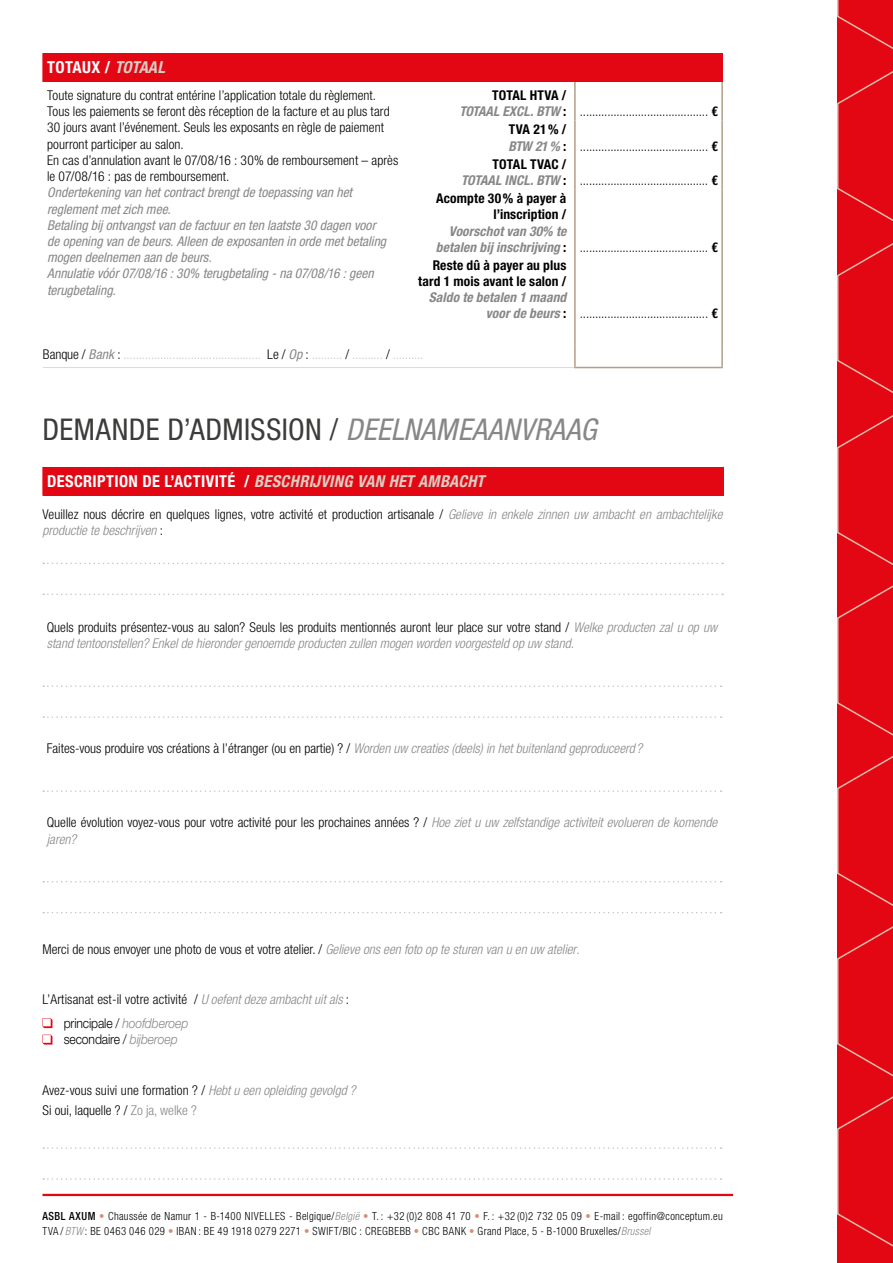
<style>
.page{position:relative;width:893px;height:1263px;background:#fff}
.page>*{position:absolute;margin:0;border:0;box-sizing:border-box;transform-origin:0 0}
.t1{font:condensed 30px "Helvetica Neue LT Std";letter-spacing:.015em;color:#3c3c3b}
.t2{font:italic 700 condensed 16.5px "Helvetica Neue LT Std";letter-spacing:.015em;color:#d9cec4}
.t3{font:700 condensed 16.5px "Helvetica Neue LT Std";letter-spacing:.025em;color:#fff}
.t4{font:300 condensed 13.5px/16.2px "Helvetica Neue LT Std";letter-spacing:.005em;color:#000}
.t5{font:italic condensed 13.5px/16.2px "Helvetica Neue LT Std";color:#878787}
.t6{font:italic 300 condensed 13.5px/16.5px "Helvetica Neue LT Std";color:#878787}
.t7{font:300 condensed 13.5px "Helvetica Neue LT Std";letter-spacing:-.005em;color:#c6c6c6}
.t8{font:700 condensed 13.5px/16.2px "Helvetica Neue LT Std";letter-spacing:.01em;color:#000;text-align:right}
.t9{font:300 13.5px "Helvetica Neue LT Std";letter-spacing:-.01em;color:#000;scale:.9 1}
.t10{font:300 condensed 11.25px/15px "Helvetica Neue LT Std";letter-spacing:.035em;color:#000;scale:.95 1}
.s1{font-style:italic;color:#d9cec4}
.s2{font-weight:700}
.s3{font-weight:700;font-style:italic;color:#878787}
.s4{color:#000}
.s5{font-weight:400;font-style:italic;color:#878787}
.s6{font-style:italic;color:#878787}
.s7{font-style:normal;color:#fff}
.s8{font-style:normal;color:#000}
.s9{color:#878787}
.s10{font-stretch:normal}
.s11{font-style:italic;font-stretch:normal;color:#878787}
.s12{font-weight:500}
.s13{color:#da8e75}
</style>
<div class="page">
<hr style="left:43px;top:1194px;width:690px;height:2px;background:#e30613">
<div style="left:43px;top:467px;width:680px;height:29px;background:#e30613"></div>
<svg style="left:723px;top:467px;width:1px;height:29px"></svg>
<svg style="left:43px;top:563px;width:680px;height:1px"></svg>
<svg style="left:43px;top:593px;width:680px;height:2px"></svg>
<svg style="left:43px;top:685px;width:679px;height:2px"></svg>
<svg style="left:43px;top:716px;width:679px;height:2px"></svg>
<svg style="left:43px;top:790px;width:679px;height:2px"></svg>
<svg style="left:43px;top:881px;width:679px;height:1px"></svg>
<svg style="left:43px;top:912px;width:679px;height:1px"></svg>
<svg style="left:43px;top:1018px;width:9px;height:10px"></svg>
<svg style="left:43px;top:1035px;width:9px;height:9px"></svg>
<svg style="left:43px;top:1147px;width:679px;height:2px"></svg>
<svg style="left:43px;top:1178px;width:679px;height:2px"></svg>
<div style="left:837px;top:0;width:56px;height:1085px;background:#e30613"></div>
<div style="left:837px;top:1085px;width:56px;height:178px;background:#e30613"></div>
<div style="left:43px;top:53px;width:679px;height:29px;background:#e30613"></div>
<hr style="left:43px;top:367px;width:365px;height:1px;background:#dadada">
<hr style="left:408px;top:367px;width:166px;height:1px;background:#dadada">
<hr style="left:574px;top:82px;width:2px;height:39px;background:#b49c88">
<hr style="left:721px;top:82px;width:2px;height:39px;background:#b49c88">
<hr style="left:574px;top:121px;width:2px;height:34px;background:#b49c88">
<hr style="left:721px;top:121px;width:2px;height:34px;background:#b49c88">
<hr style="left:574px;top:155px;width:2px;height:34px;background:#b49c88">
<hr style="left:721px;top:155px;width:2px;height:34px;background:#b49c88">
<hr style="left:574px;top:189px;width:2px;height:67px;background:#b49c88">
<hr style="left:721px;top:189px;width:2px;height:67px;background:#b49c88">
<hr style="left:574px;top:256px;width:2px;height:71px;background:#b49c88">
<hr style="left:721px;top:256px;width:2px;height:71px;background:#b49c88">
<svg style="left:574px;top:327px;width:2px;height:18px"></svg>
<svg style="left:721px;top:327px;width:2px;height:18px"></svg>
<hr style="left:574px;top:345px;width:2px;height:22px;background:#b49c88">
<hr style="left:721px;top:345px;width:2px;height:22px;background:#b49c88">
<hr style="left:574px;top:367px;width:149px;height:1px;background:#b49c88">
<hr style="left:721px;top:53px;width:2px;height:29px;background:#e30613">
<p class="t3" style="left:47px;top:58px;width:119px">TOTAUX / <span class="s1">TOTAAL</span></p>
<p class="t4" style="left:47px;top:87px;width:353px">Toute signature du contrat entérine l’application totale du règlement.<br>Tous les paiements se feront dès réception de la facture et au plus tard 30 jours avant l’événement. Seuls les exposants en règle de paiement pourront participer au salon.<br>En cas d’annulation avant le 07/08/16 : 30% de remboursement – après le 07/08/16 : pas de remboursement.</p>
<p class="t5" style="left:47px;top:185px;width:341px">Ondertekening van het contract brengt de toepassing van het reglement met zich mee.<br>Betaling bij ontvangst van de factuur en ten laatste 30 dagen voor de opening van de beurs. Alleen de exposanten in orde met betaling mogen deelnemen aan de beurs.<br>Annulatie vóór 07/08/16 : 30% terugbetaling - na 07/08/16 : geen terugbetaling.</p>
<p class="t4" style="left:459px;top:87px;width:260px;text-indent:33px"><span class="s2">TOTAL HTVA /<br></span><span class="s3">TOTAAL EXCL. BTW</span> <span class="s2">:</span> .......................................... <span class="s2">€</span></p>
<p class="t4" style="left:508px;top:121px;width:211px"><span class="s2">TVA 21% /<br></span><span class="s3">BTW 21%</span> <span class="s2">:</span> .......................................... <span class="s2">€</span></p>
<p class="t4" style="left:461px;top:156px;width:258px;text-indent:31px"><span class="s2">TOTAL TVAC /<br></span><span class="s3">TOTAAL INCL. BTW</span> <span class="s2">:</span> .......................................... <span class="s2">€</span></p>
<p class="t8" style="left:436px;top:190px;width:132px">Acompte 30% à payer à l’inscription /</p>
<p class="t4" style="left:436px;top:223px;width:283px;text-indent:13px"><span class="s3">Voorschot van 30% te<br>betalen bij inschrijving</span> <span class="s2">:</span> .......................................... <span class="s2">€</span></p>
<p class="t8" style="left:418px;top:257px;width:150px">Reste dû à payer au plus tard 1 mois avant le salon /</p>
<p class="t4" style="left:486px;top:289px;width:233px;text-indent:-57px"><span class="s3">Saldo te betalen 1 maand<br>voor de beurs</span> <span class="s2">:</span> .......................................... <span class="s2">€</span></p>
<p class="t7" style="left:43px;top:346px;width:382px"><span class="s4">Banque /</span> <span class="s5">Bank</span> <span class="s4">:</span> ............................................. <span class="s4">Le /</span> <span class="s5">Op</span> <span class="s4">:</span> .......... <span class="s4">/</span> .......... <span class="s4">/</span> ..........</p>
<h1 class="t1" style="left:43px;top:412px;width:556px">DEMANDE D’ADMISSION / <span class="s6">DEELNAMEAANVRAAG</span></h1>
<p class="t2" style="left:47px;top:471px;width:439px"><span class="s7">DESCRIPTION DE L’ACTIVITÉ /</span> BESCHRIJVING VAN HET AMBACHT</p>
<p class="t4" style="left:43px;top:506px;width:681px">Veuillez nous décrire en quelques lignes, votre activité et production artisanale / <span class="s6">Gelieve in enkele zinnen uw ambacht en ambachtelijke productie te beschrijven</span> :</p>
<p class="t6" style="left:47px;top:619px;width:672px"><span class="s8">Quels produits présentez-vous au salon? Seuls les produits mentionnés auront leur place sur votre stand /</span> Welke producten zal u op uw stand tentoonstellen? Enkel de hieronder genoemde producten zullen mogen worden voorgesteld op uw stand.</p>
<p class="t4" style="left:47px;top:740px;width:597px">Faites-vous produire vos créations à l’étranger (ou en partie) ? / <span class="s6">Worden uw creaties (deels) in het buitenland geproduceerd ?</span></p>
<p class="t4" style="left:47px;top:814px;width:672px">Quelle évolution voyez-vous pour votre activité pour les prochaines années ? / <span class="s6">Hoe ziet u uw zelfstandige activiteit evolueren de komende jaren?</span></p>
<p class="t4" style="left:43px;top:941px;width:539px">Merci de nous envoyer une photo de vous et votre atelier. / <span class="s6">Gelieve ons een foto op te sturen van u en uw atelier</span><span class="s9">.</span></p>
<p class="t4" style="left:64px;top:987px;width:287px;line-height:23.5px;text-indent:-21px">L’Artisanat est-il votre activité / <span class="s6">U oefent deze ambacht uit als</span> : <span class="s10">principale /</span> <span class="s11">hoofdberoep</span></p>
<p class="t9" style="left:64px;top:1031px;width:128px">secondaire / <span class="s6">bijberoep</span></p>
<p class="t4" style="left:43px;top:1079px;width:315px;line-height:20.7px">Avez-vous suivi une formation ? / <span class="s6">Hebt u een opleiding gevolgd ?<br></span>Si oui, laquelle ? / <span class="s9">Zo ja, welke ?</span></p>
<p class="t10" style="left:43px;top:1209px;width:718px"><span class="s12">ASBL AXUM</span> <span class="s13">•</span> Chaussée de Namur 1 - B-1400 NIVELLES - Belgique/<span class="s6">België</span> <span class="s13">•</span> T. : +32 (0)2 808 41 70 <span class="s13">•</span> F. : +32 (0)2 732 05 09 <span class="s13">•</span> E-mail : egoffin@conceptum.eu<br>TVA / <span class="s6">BTW</span> : BE 0463 046 029 <span class="s13">•</span> IBAN : BE 49 1918 0279 2271 <span class="s13">•</span> SWIFT/BIC : CREGBEBB <span class="s13">•</span> CBC BANK <span class="s13">•</span> Grand Place, 5 - B-1000 Bruxelles/<span class="s6">Brussel</span></p>
</div>
